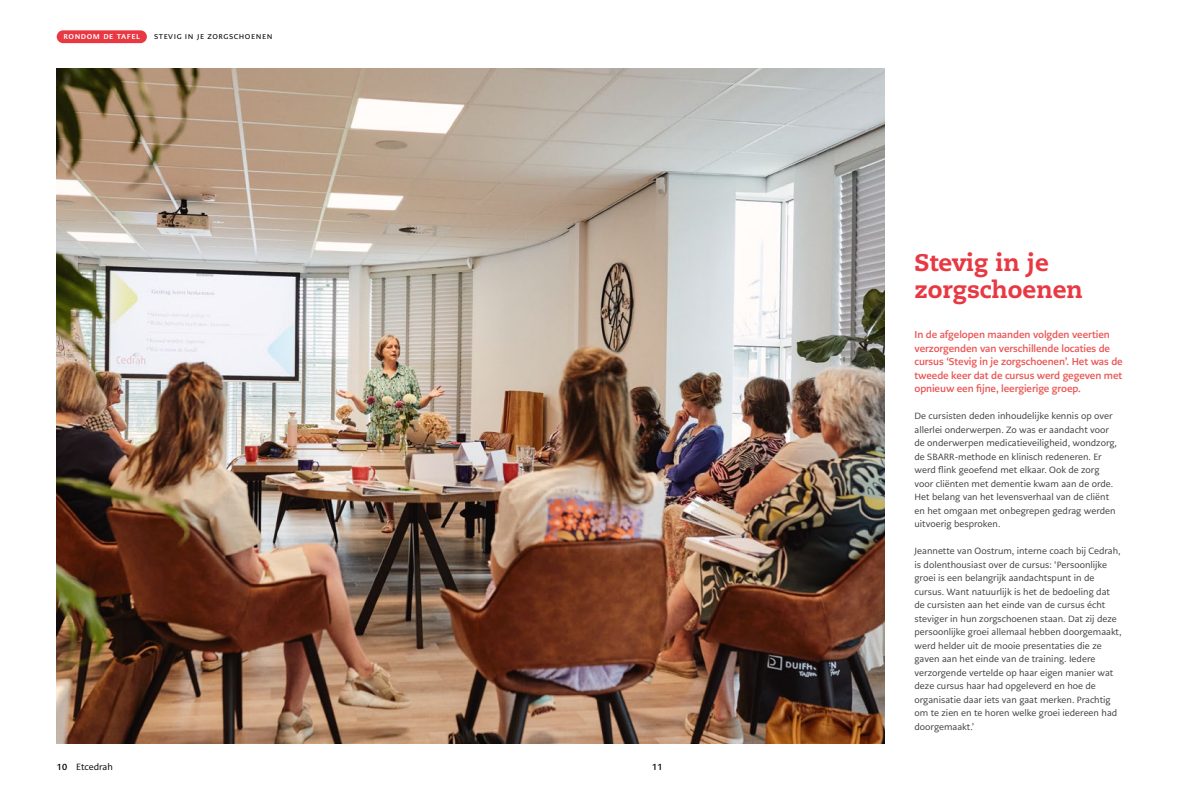
<style>
.page{position:relative;width:1191px;height:794px;background:#fff}
.page>*{position:absolute;margin:0;border:0;box-sizing:border-box;transform-origin:0 0}
.t1{font:800 24px/27px "Caecilia LT Std";color:#e83943}
.t2{font:700 10px/13.5px "PMN Caecilia Sans Text";letter-spacing:-.01em;color:#ea5352}
.t3{font:9px/13.5px "PMN Caecilia Sans Text";color:#3c3c3b}
.t4{font:9px "PMN Caecilia Sans Text";color:#000}
.t5{font:8.8px "PMN Caecilia Sans Text";letter-spacing:.06em;color:#000}
.t6{font:700 8.8px "PMN Caecilia Sans Text";letter-spacing:.06em;color:#fff}
.t7{font:700 8.8px "PMN Caecilia Sans Text";color:#000}
.s1{font-weight:700;font-size:8.8px}
</style>
<div class="page">
<img style="left:57px;top:68px;width:827px;height:675px">
<div style="left:57px;top:30px;width:90px;height:13px;background:#e83943;border-radius:6px"></div>
<p class="t6" style="left:63px;top:31px;width:78px">rondom de tafel</p>
<p class="t5" style="left:154px;top:31px;width:120px">stevig in je zorgschoenen</p>
<p class="t4" style="left:57px;top:761px;width:58px"><span class="s1">10</span> Etcedrah</p>
<p class="t7" style="left:652px;top:761px;width:12px">11</p>
<h1 class="t1" style="left:914px;top:249px;width:170px">Stevig in je zorgschoenen</h1>
<p class="t2" style="left:914px;top:328px;width:210px">In de afgelopen maanden volgden veertien verzorgenden van verschillende locaties de cursus ‘Stevig in je zorgschoenen’. Het was de tweede keer dat de cursus werd gegeven met opnieuw een fijne, leergierige groep.</p>
<p class="t3" style="left:914px;top:409px;width:204px">De cursisten deden inhoudelijke kennis op over allerlei onderwerpen. Zo was er aandacht voor de onderwerpen medicatieveiligheid, wondzorg, de SBARR-methode en klinisch redeneren. Er werd flink geoefend met elkaar. Ook de zorg voor cliënten met dementie kwam aan de orde.<br>Het belang van het levensverhaal van de cliënt en het omgaan met onbegrepen gedrag werden uitvoerig besproken.</p>
<p class="t3" style="left:914px;top:544px;width:209px">Jeannette van Oostrum, interne coach bij Cedrah, is dolenthousiast over de cursus: ‘Persoonlijke groei is een belangrijk aandachtspunt in de cursus. Want natuurlijk is het de bedoeling dat de cursisten aan het einde van de cursus écht steviger in hun zorgschoenen staan. Dat zij deze persoonlijke groei allemaal hebben doorgemaakt, werd helder uit de mooie presentaties die ze gaven aan het einde van de training. Iedere verzorgende vertelde op haar eigen manier wat deze cursus haar had opgeleverd en hoe de organisatie daar iets van gaat merken. Prachtig om te zien en te horen welke groei iedereen had doorgemaakt.’</p>
</div>
